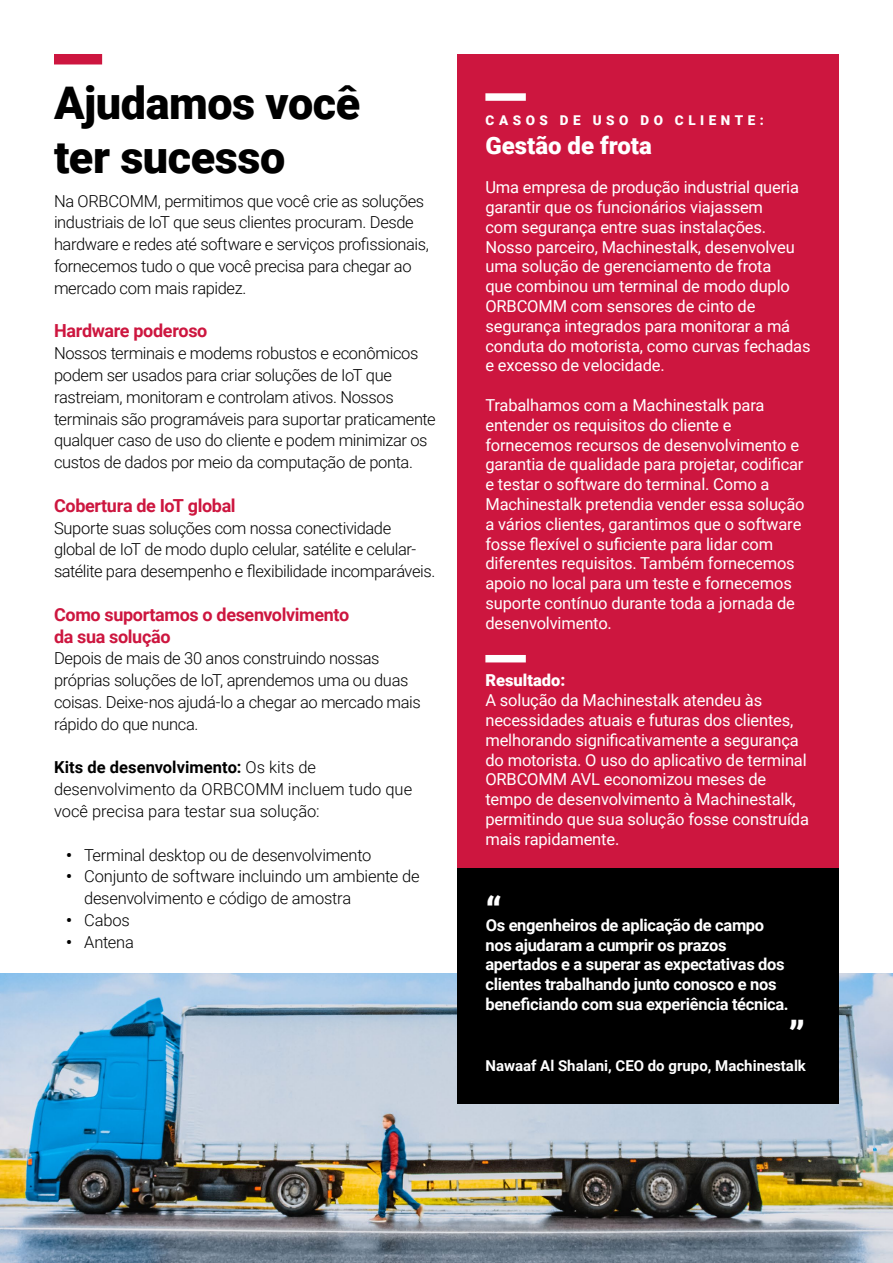
<style>
.page{position:relative;width:893px;height:1263px;background:#fff}
.page>*{position:absolute;margin:0;border:0;box-sizing:border-box;transform-origin:0 0}
.t1{font:900 45px/54px "Roboto";letter-spacing:-.01em;color:#000}
.t2{font:900 39px "Roboto";color:#fff}
.t3{font:900 24px "Roboto";color:#fff}
.t4{font:700 18px/21.8px "Roboto";letter-spacing:-.02em;color:#cd163f}
.t5{font:16.5px/19.8px "Roboto";letter-spacing:-.01em;color:#fff}
.t6{font:300 16.5px/21.8px "Roboto";letter-spacing:-.02em;color:#000}
.t7{font:700 16.5px/19.8px "Roboto";letter-spacing:-.02em;color:#fff}
.t8{font:900 16.5px "Roboto";color:#fff}
.t9{font:700 15px "Roboto";color:#fff}
.t10{font:900 13.5px "Roboto";letter-spacing:.335em;color:#fff}
.s1{font-weight:700}
</style>
<div class="page">
<img style="left:0;top:973px;width:893px;height:290px">
<div style="left:54px;top:54px;width:48px;height:10px;background:#cd163f"></div>
<div style="left:457px;top:54px;width:382px;height:971px;background:#cd163f"></div>
<div style="left:457px;top:869px;width:382px;height:235px;background:#000"></div>
<div style="left:485px;top:93px;width:41px;height:8px;background:#fff"></div>
<div style="left:485px;top:655px;width:41px;height:7px;background:#fff"></div>
<h1 class="t1" style="left:54px;top:75px;width:308px">Ajudamos você ter sucesso</h1>
<p class="t6" style="left:54px;top:189px;width:376px">Na ORBCOMM, permitimos que você crie as soluções industriais de IoT que seus clientes procuram. Desde hardware e redes até software e serviços profissionais, fornecemos tudo o que você precisa para chegar ao mercado com mais rapidez.</p>
<p class="t4" style="left:54px;top:319px;width:155px">Hardware poderoso</p>
<p class="t6" style="left:54px;top:342px;width:383px">Nossos terminais e modems robustos e econômicos podem ser usados para criar soluções de IoT que rastreiam, monitoram e controlam ativos. Nossos terminais são programáveis para suportar praticamente qualquer caso de uso do cliente e podem minimizar os custos de dados por meio da computação de ponta.</p>
<p class="t4" style="left:54px;top:494px;width:183px">Cobertura de IoT global</p>
<p class="t6" style="left:54px;top:516px;width:383px">Suporte suas soluções com nossa conectividade global de IoT de modo duplo celular, satélite e celular&shy;satélite para desempenho e flexibilidade incomparáveis.</p>
<p class="t4" style="left:54px;top:603px;width:297px">Como suportamos o desenvolvimento da sua solução</p>
<p class="t6" style="left:54px;top:647px;width:368px">Depois de mais de 30 anos construindo nossas próprias soluções de IoT, aprendemos uma ou duas coisas. Deixe-nos ajudá-lo a chegar ao mercado mais rápido do que nunca.</p>
<p class="t6" style="left:54px;top:756px;width:360px"><span class="s1">Kits de desenvolvimento:</span> Os kits de desenvolvimento da ORBCOMM incluem tudo que você precisa para testar sua solução:</p>
<p class="t6" style="left:66px;top:843px;width:307px"><span class="s1">•</span> Terminal desktop ou de desenvolvimento</p>
<p class="t6" style="left:84px;top:865px;width:337px;text-indent:-18px"><span class="s1">•</span> Conjunto de software incluindo um ambiente de desenvolvimento e código de amostra</p>
<p class="t6" style="left:66px;top:908px;width:65px"><span class="s1">•</span> Cabos</p>
<p class="t6" style="left:66px;top:930px;width:69px"><span class="s1">•</span> Antena</p>
<p class="t10" style="left:486px;top:111px;width:280px">CASOS DE USO DO CLIENTE:</p>
<h3 class="t3" style="left:485px;top:128px;width:168px">Gestão de frota</h3>
<p class="t5" style="left:485px;top:177px;width:327px">Uma empresa de produção industrial queria garantir que os funcionários viajassem<br>com segurança entre suas instalações.<br>Nosso parceiro, Machinestalk, desenvolveu uma solução de gerenciamento de frota<br>que combinou um terminal de modo duplo ORBCOMM com sensores de cinto de segurança integrados para monitorar a má conduta do motorista, como curvas fechadas e excesso de velocidade.</p>
<p class="t5" style="left:485px;top:395px;width:321px">Trabalhamos com a Machinestalk para entender os requisitos do cliente e fornecemos recursos de desenvolvimento e garantia de qualidade para projetar, codificar e testar o software do terminal. Como a Machinestalk pretendia vender essa solução a vários clientes, garantimos que o software fosse flexível o suficiente para lidar com diferentes requisitos. Também fornecemos apoio no local para um teste e fornecemos suporte contínuo durante toda a jornada de desenvolvimento.</p>
<p class="t8" style="left:485px;top:669px;width:81px">Resultado:</p>
<p class="t5" style="left:485px;top:690px;width:325px">A solução da Machinestalk atendeu às necessidades atuais e futuras dos clientes, melhorando significativamente a segurança do motorista. O uso do aplicativo de terminal ORBCOMM AVL economizou meses de tempo de desenvolvimento à Machinestalk, permitindo que sua solução fosse construída mais rapidamente.</p>
<h2 class="t2" style="left:485px;top:883px;width:18px">“</h2>
<p class="t7" style="left:485px;top:914px;width:305px">Os engenheiros de aplicação de campo nos ajudaram a cumprir os prazos apertados e a superar as expectativas dos clientes trabalhando junto conosco e nos beneficiando com sua experiência técnica.</p>
<h2 class="t2" style="left:788px;top:1008px;width:18px">”</h2>
<p class="t9" style="left:485px;top:1055px;width:322px">Nawaaf Al Shalani, CEO do grupo, Machinestalk</p>
</div>
